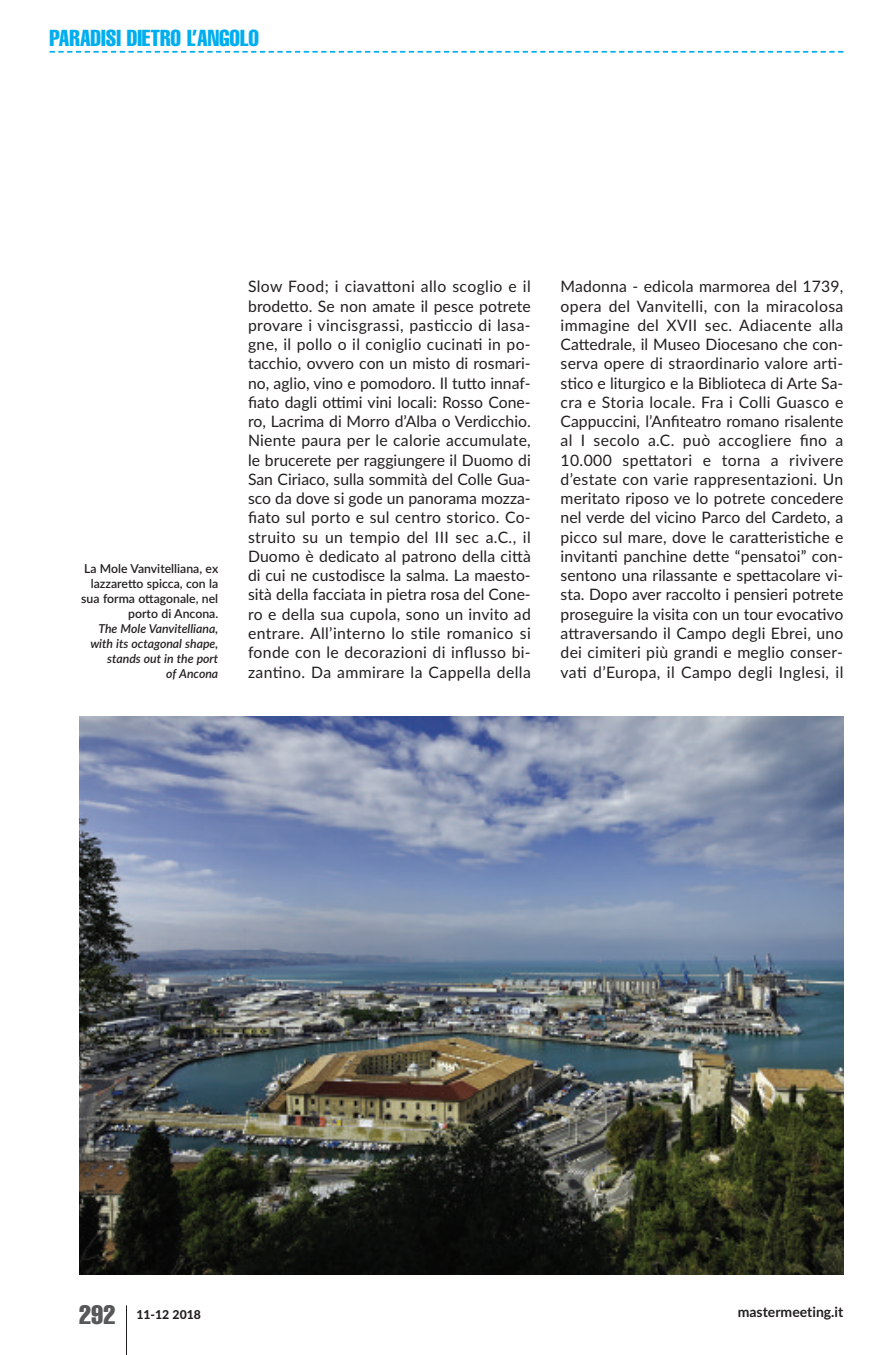
<style>
.page{position:relative;width:893px;height:1355px;background:#fff}
.page>*{position:absolute;margin:0;border:0;box-sizing:border-box;transform-origin:0 0}
.t1{font:extra-condensed 26.25px "Helvetica";color:#57585a}
.t2{font:extra-condensed 22.75px "Helvetica";color:#00aeef}
.t3{font:15.75px/19.2px "Lato";letter-spacing:.02em;color:#231f20;text-align:justify}
.t4{font:700 14px "Lato";color:#231f20}
.t5{font:600 12.25px/14.9px "Lato";color:#231f20;text-align:right}
.t6{font:italic 600 12.25px/14.9px "Lato";color:#231f20;text-align:right}
.t7{font:800 12.25px "Lato";color:#231f20}
</style>
<div class="page">
<hr style="left:126px;top:1305px;width:1px;height:49px;background:#231f20">
<svg style="left:50px;top:51px;width:793px;height:2px"></svg>
<img style="left:79px;top:716px;width:764px;height:558px">
<h2 class="t2" style="left:50px;top:30px;width:211px">PARADISI DIETRO L’ANGOLO</h2>
<p class="t5" style="left:81px;top:561px;width:138px">La Mole Vanvitelliana, ex lazzaretto spicca, con la sua forma ottagonale, nel porto di Ancona.</p>
<p class="t6" style="left:90px;top:621px;width:129px">The Mole Vanvitelliana, with its octagonal shape, stands out in the port<br>of Ancona</p>
<p class="t3" style="left:248px;top:277px;width:284px">Slow Food; i ciavattoni allo scoglio e il brodetto. Se non amate il pesce potrete provare i vincisgrassi, pasticcio di lasa&shy;gne, il pollo o il coniglio cucinati in po&shy;tacchio, ovvero con un misto di rosmari&shy;no, aglio, vino e pomodoro. Il tutto innaf&shy;fiato dagli ottimi vini locali: Rosso Cone&shy;ro, Lacrima di Morro d’Alba o Verdicchio.<br>Niente paura per le calorie accumulate, le brucerete per raggiungere il Duomo di San Ciriaco, sulla sommità del Colle Gua&shy;sco da dove si gode un panorama mozza&shy;fiato sul porto e sul centro storico. Co&shy;struito su un tempio del III sec a.C., il Duomo è dedicato al patrono della città di cui ne custodisce la salma. La maesto&shy;sità della facciata in pietra rosa del Cone&shy;ro e della sua cupola, sono un invito ad entrare. All’interno lo stile romanico si fonde con le decorazioni di influsso bi&shy;zantino. Da ammirare la Cappella della</p>
<p class="t3" style="left:561px;top:277px;width:284px">Madonna - edicola marmorea del 1739, opera del Vanvitelli, con la miracolosa immagine del XVII sec. Adiacente alla Cattedrale, il Museo Diocesano che con&shy;serva opere di straordinario valore arti&shy;stico e liturgico e la Biblioteca di Arte Sa&shy;cra e Storia locale. Fra i Colli Guasco e Cappuccini, l’Anfiteatro romano risalente al I secolo a.C. può accogliere fino a 10.000 spettatori e torna a rivivere d’estate con varie rappresentazioni. Un meritato riposo ve lo potrete concedere nel verde del vicino Parco del Cardeto, a picco sul mare, dove le caratteristiche e invitanti panchine dette “pensatoi” con&shy;sentono una rilassante e spettacolare vi&shy;sta. Dopo aver raccolto i pensieri potrete proseguire la visita con un tour evocativo attraversando il Campo degli Ebrei, uno dei cimiteri più grandi e meglio conser&shy;vati d’Europa, il Campo degli Inglesi, il</p>
<h1 class="t1" style="left:79px;top:1305px;width:38px">292</h1>
<p class="t7" style="left:136px;top:1307px;width:66px">11-12 2018</p>
<p class="t4" style="left:738px;top:1303px;width:107px">mastermeeting.it</p>
</div>
